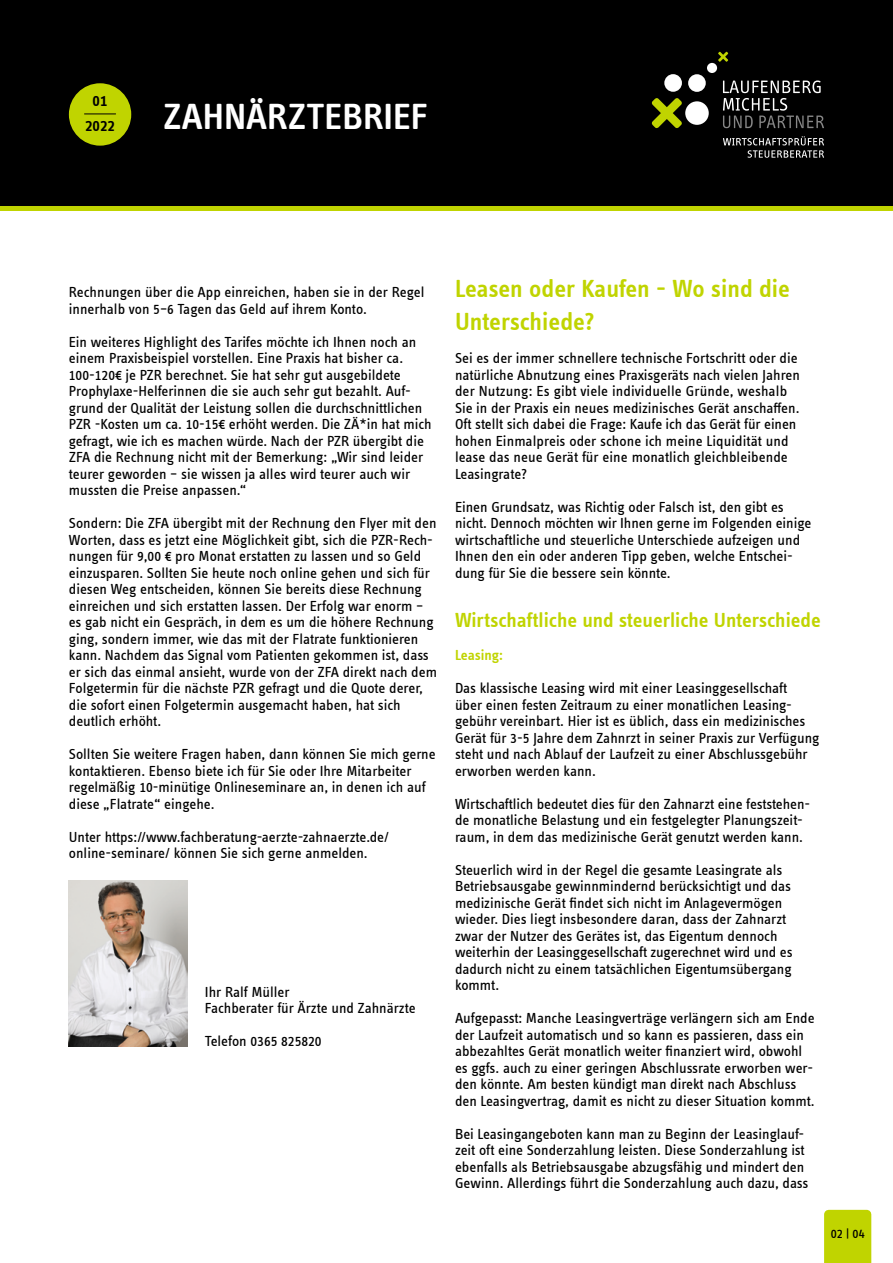
<style>
.page{position:relative;width:893px;height:1263px;background:#fff}
.page>*{position:absolute;margin:0;border:0;box-sizing:border-box;transform-origin:0 0}
.t1{font:600 37.5px "Info Text Offc Pro";color:#fff}
.t2{font:600 25.5px/33px "Info Text Offc Pro";color:#c0d400}
.t3{font:600 21px "Info Text Offc Pro";color:#c0d400}
.t4{font:600 16.5px/24.5px "Info Text Offc Pro";color:#000;text-align:center}
.t5{font:15px/16.5px "Info Text Offc Pro";color:#000}
.t6{font:600 15px "Info Text Offc Pro";letter-spacing:-.005em;color:#c0d400}
.t7{font:13.5px "Info Text Offc Pro";color:#000}
</style>
<div class="page">
<div style="left:0;top:0;width:893px;height:207px;background:#000"></div>
<svg style="left:723px;top:136px;width:101px;height:22px"></svg>
<svg style="left:723px;top:80px;width:101px;height:48px"></svg>
<div style="left:664px;top:74px;width:18px;height:18px;background:#fff;border-radius:50%"></div>
<div style="left:688px;top:74px;width:18px;height:18px;background:#fff;border-radius:50%"></div>
<div style="left:707px;top:63px;width:10px;height:10px;background:#fff;border-radius:50%"></div>
<svg style="left:651px;top:98px;width:31px;height:31px"></svg>
<svg style="left:718px;top:52px;width:10px;height:10px"></svg>
<div style="left:685px;top:101px;width:24px;height:24px;background:#fff;border-radius:50%"></div>
<hr style="left:0;top:207px;width:893px;height:4px;background:#c0d400">
<div style="left:824px;top:1210px;width:47px;height:53px;background:#c0d400"></div>
<div style="left:69px;top:83px;width:62px;height:63px;background:#c0d400;border-radius:50%"></div>
<hr style="left:84px;top:114px;width:32px;height:1px;background:#000">
<img style="left:69px;top:880px;width:119px;height:167px">
<p class="t4" style="left:85px;top:88px;width:31px">01<br>2022</p>
<h1 class="t1" style="left:163px;top:94px;width:266px">ZAHNÄRZTEBRIEF</h1>
<p class="t5" style="left:69px;top:283px;width:357px">Rechnungen über die App einreichen, haben sie in der Regel innerhalb von 5–6 Tagen das Geld auf ihrem Konto.</p>
<p class="t5" style="left:69px;top:333px;width:364px">Ein weiteres Highlight des Tarifes möchte ich Ihnen noch an einem Praxisbeispiel vorstellen. Eine Praxis hat bisher ca.<br>100-120€ je PZR berechnet. Sie hat sehr gut ausgebildete Prophylaxe-Helferinnen die sie auch sehr gut bezahlt. Auf&shy;grund der Qualität der Leistung sollen die durchschnittlichen PZR -Kosten um ca. 10-15€ erhöht werden. Die ZÄ*in hat mich gefragt, wie ich es machen würde. Nach der PZR übergibt die ZFA die Rechnung nicht mit der Bemerkung: „Wir sind leider teurer geworden – sie wissen ja alles wird teurer auch wir mussten die Preise anpassen.“</p>
<p class="t5" style="left:69px;top:514px;width:370px">Sondern: Die ZFA übergibt mit der Rechnung den Flyer mit den Worten, dass es jetzt eine Möglichkeit gibt, sich die PZR-Rech&shy;nungen für 9,00 € pro Monat erstatten zu lassen und so Geld einzusparen. Sollten Sie heute noch online gehen und sich für diesen Weg entscheiden, können Sie bereits diese Rechnung einreichen und sich erstatten lassen. Der Erfolg war enorm – es gab nicht ein Gespräch, in dem es um die höhere Rechnung ging, sondern immer, wie das mit der Flatrate funktionieren kann. Nachdem das Signal vom Patienten gekommen ist, dass er sich das einmal ansieht, wurde von der ZFA direkt nach dem Folgetermin für die nächste PZR gefragt und die Quote derer, die sofort einen Folgetermin ausgemacht haben, hat sich deutlich erhöht.</p>
<p class="t5" style="left:69px;top:745px;width:368px">Sollten Sie weitere Fragen haben, dann können Sie mich gerne kontaktieren. Ebenso biete ich für Sie oder Ihre Mitarbeiter regelmäßig 10-minütige Onlineseminare an, in denen ich auf diese „Flatrate“ eingehe.</p>
<p class="t5" style="left:69px;top:828px;width:322px">Unter https://www.fachberatung-aerzte-zahnaerzte.de/ online-seminare/ können Sie sich gerne anmelden.</p>
<p class="t5" style="left:205px;top:983px;width:212px">Ihr Ralf Müller<br>Fachberater für Ärzte und Zahnärzte</p>
<p class="t5" style="left:205px;top:1033px;width:118px">Telefon 0365 825820</p>
<h2 class="t2" style="left:455px;top:272px;width:336px">Leasen oder Kaufen - Wo sind die<br>Unterschiede?</h2>
<p class="t5" style="left:455px;top:349px;width:346px">Sei es der immer schnellere technische Fortschritt oder die natürliche Abnutzung eines Praxisgeräts nach vielen Jahren der Nutzung: Es gibt viele individuelle Gründe, weshalb Sie in der Praxis ein neues medizinisches Gerät anschaffen.<br>Oft stellt sich dabei die Frage: Kaufe ich das Gerät für einen hohen Einmalpreis oder schone ich meine Liquidität und lease das neue Gerät für eine monatlich gleichbleibende Leasingrate?</p>
<p class="t5" style="left:455px;top:498px;width:358px">Einen Grundsatz, was Richtig oder Falsch ist, den gibt es nicht. Dennoch möchten wir Ihnen gerne im Folgenden einige wirtschaftliche und steuerliche Unterschiede aufzeigen und Ihnen den ein oder anderen Tipp geben, welche Entschei&shy;dung für Sie die bessere sein könnte.</p>
<h3 class="t3" style="left:455px;top:607px;width:367px">Wirtschaftliche und steuerliche Unterschiede</h3>
<p class="t6" style="left:455px;top:646px;width:50px">Leasing:</p>
<p class="t5" style="left:455px;top:679px;width:366px">Das klassische Leasing wird mit einer Leasinggesellschaft<br>über einen festen Zeitraum zu einer monatlichen Leasing&shy;gebühr vereinbart. Hier ist es üblich, dass ein medizinisches Gerät für 3-5 Jahre dem Zahnrzt in seiner Praxis zur Verfügung steht und nach Ablauf der Laufzeit zu einer Abschlussgebühr erworben werden kann.</p>
<p class="t5" style="left:455px;top:795px;width:357px">Wirtschaftlich bedeutet dies für den Zahnarzt eine feststehen&shy;de monatliche Belastung und ein festgelegter Planungszeit&shy;raum, in dem das medizinische Gerät genutzt werden kann.</p>
<p class="t5" style="left:455px;top:861px;width:339px">Steuerlich wird in der Regel die gesamte Leasingrate als Betriebsausgabe gewinnmindernd berücksichtigt und das medizinische Gerät findet sich nicht im Anlagevermögen wieder. Dies liegt insbesondere daran, dass der Zahnarzt zwar der Nutzer des Gerätes ist, das Eigentum dennoch weiterhin der Leasinggesellschaft zugerechnet wird und es dadurch nicht zu einem tatsächlichen Eigentumsübergang kommt.</p>
<p class="t5" style="left:455px;top:1009px;width:361px">Aufgepasst: Manche Leasingverträge verlängern sich am Ende der Laufzeit automatisch und so kann es passieren, dass ein abbezahltes Gerät monatlich weiter finanziert wird, obwohl es ggfs. auch zu einer geringen Abschlussrate erworben wer&shy;den könnte. Am besten kündigt man direkt nach Abschluss den Leasingvertrag, damit es nicht zu dieser Situation kommt.</p>
<p class="t5" style="left:455px;top:1125px;width:355px">Bei Leasingangeboten kann man zu Beginn der Leasinglauf&shy;zeit oft eine Sonderzahlung leisten. Diese Sonderzahlung ist ebenfalls als Betriebsausgabe abzugsfähig und mindert den Gewinn. Allerdings führt die Sonderzahlung auch dazu, dass</p>
<p class="t7" style="left:831px;top:1225px;width:36px">02 | 04</p>
</div>
